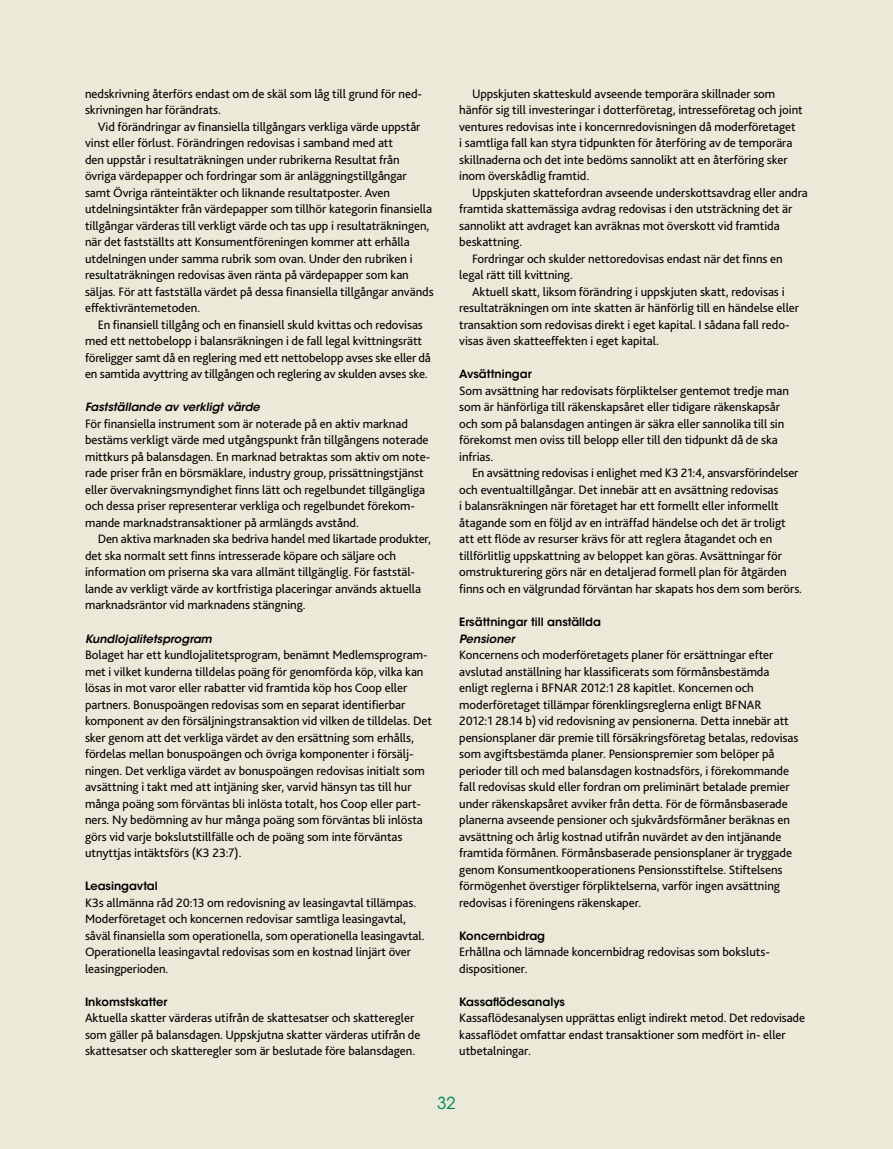
<style>
.page{position:relative;width:893px;height:1149px;background:#fff}
.page>*{position:absolute;margin:0;border:0;box-sizing:border-box;transform-origin:0 0}
.t1{font:16.5px "ITC Avant Garde Std";color:#008957}
.t2{font:12.75px/16.5px "Bliss";letter-spacing:-.005em;color:#000}
.t3{font:600 11.4px "ITC Avant Garde Std";color:#000}
.t4{font:italic 600 11.4px "ITC Avant Garde Std";color:#000}
</style>
<div class="page">
<div style="left:0;top:0;width:893px;height:1148px;background:#ebe9d8"></div>
<p class="t2" style="left:85px;top:85px;width:339px">nedskrivning återförs endast om de skäl som låg till grund för ned&shy;skrivningen har förändrats.</p>
<p class="t2" style="left:85px;top:118px;width:350px;text-indent:13px">Vid förändringar av finansiella tillgångars verkliga värde uppstår vinst eller förlust. Förändringen redovisas i samband med att<br>den uppstår i resultaträkningen under rubrikerna Resultat från övriga värdepapper och fordringar som är anläggningstillgångar samt Övriga ränteintäkter och liknande resultatposter. Aven utdelningsintäkter från värdepapper som tillhör kategorin finansiella tillgångar värderas till verkligt värde och tas upp i resultaträkningen, när det fastställts att Konsumentföreningen kommer att erhålla utdelningen under samma rubrik som ovan. Under den rubriken i resultaträkningen redovisas även ränta på värdepapper som kan säljas. För att fastställa värdet på dessa finansiella tillgångar används effektivräntemetoden.</p>
<p class="t2" style="left:85px;top:316px;width:347px;text-indent:13px">En finansiell tillgång och en finansiell skuld kvittas och redovisas med ett nettobelopp i balansräkningen i de fall legal kvittningsrätt föreligger samt då en reglering med ett nettobelopp avses ske eller då en samtida avyttring av tillgången och reglering av skulden avses ske.</p>
<p class="t4" style="left:85px;top:400px;width:176px">Fastställande av verkligt värde</p>
<p class="t2" style="left:85px;top:415px;width:347px">För finansiella instrument som är noterade på en aktiv marknad bestäms verkligt värde med utgångspunkt från tillgångens noterade mittkurs på balansdagen. En marknad betraktas som aktiv om note&shy;rade priser från en börsmäklare, industry group, prissättningstjänst eller övervakningsmyndighet finns lätt och regelbundet tillgängliga och dessa priser representerar verkliga och regelbundet förekom&shy;mande marknadstransaktioner på armlängds avstånd.</p>
<p class="t2" style="left:85px;top:530px;width:348px;text-indent:13px">Den aktiva marknaden ska bedriva handel med likartade produkter, det ska normalt sett finns intresserade köpare och säljare och information om priserna ska vara allmänt tillgänglig. För faststäl&shy;lande av verkligt värde av kortfristiga placeringar används aktuella marknadsräntor vid marknadens stängning.</p>
<p class="t4" style="left:85px;top:631px;width:128px">Kundlojalitetsprogram</p>
<p class="t2" style="left:85px;top:646px;width:348px">Bolaget har ett kundlojalitetsprogram, benämnt Medlemsprogram&shy;met i vilket kunderna tilldelas poäng för genomförda köp, vilka kan lösas in mot varor eller rabatter vid framtida köp hos Coop eller partners. Bonuspoängen redovisas som en separat identifierbar komponent av den försäljningstransaktion vid vilken de tilldelas. Det sker genom att det verkliga värdet av den ersättning som erhålls, fördelas mellan bonuspoängen och övriga komponenter i försälj&shy;ningen. Det verkliga värdet av bonuspoängen redovisas initialt som avsättning i takt med att intjäning sker, varvid hänsyn tas till hur många poäng som förväntas bli inlösta totalt, hos Coop eller part&shy;ners. Ny bedömning av hur många poäng som förväntas bli inlösta görs vid varje bokslutstillfälle och de poäng som inte förväntas utnyttjas intäktsförs (K3 23:7).</p>
<p class="t3" style="left:85px;top:878px;width:74px">Leasingavtal</p>
<p class="t2" style="left:85px;top:893px;width:341px">K3s allmänna råd 20:13 om redovisning av leasingavtal tillämpas.<br>Moderföretaget och koncernen redovisar samtliga leasingavtal, såväl finansiella som operationella, som operationella leasingavtal.<br>Operationella leasingavtal redovisas som en kostnad linjärt över leasingperioden.</p>
<p class="t3" style="left:85px;top:994px;width:84px">Inkomstskatter</p>
<p class="t2" style="left:85px;top:1009px;width:337px">Aktuella skatter värderas utifrån de skattesatser och skatteregler som gäller på balansdagen. Uppskjutna skatter värderas utifrån de skattesatser och skatteregler som är beslutade före balansdagen.</p>
<p class="t2" style="left:459px;top:85px;width:345px;text-indent:13px">Uppskjuten skatteskuld avseende temporära skillnader som hänför sig till investeringar i dotterföretag, intresseföretag och joint ventures redovisas inte i koncernredovisningen då moderföretaget<br>i samtliga fall kan styra tidpunkten för återföring av de temporära skillnaderna och det inte bedöms sannolikt att en återföring sker inom överskådlig framtid.</p>
<p class="t2" style="left:472px;top:184px;width:337px">Uppskjuten skattefordran avseende underskottsavdrag eller andra</p>
<p class="t2" style="left:459px;top:200px;width:335px">framtida skattemässiga avdrag redovisas i den utsträckning det är</p>
<p class="t2" style="left:459px;top:217px;width:322px">sannolikt att avdraget kan avräknas mot överskott vid framtida</p>
<p class="t2" style="left:459px;top:233px;width:64px">beskattning.</p>
<p class="t2" style="left:472px;top:250px;width:312px">Fordringar och skulder nettoredovisas endast när det finns en</p>
<p class="t2" style="left:459px;top:266px;width:115px">legal rätt till kvittning.</p>
<p class="t2" style="left:472px;top:283px;width:314px">Aktuell skatt, liksom förändring i uppskjuten skatt, redovisas i</p>
<p class="t2" style="left:459px;top:299px;width:341px">resultaträkningen om inte skatten är hänförlig till en händelse eller</p>
<p class="t2" style="left:459px;top:316px;width:330px">transaktion som redovisas direkt i eget kapital. I sådana fall redo-</p>
<p class="t2" style="left:459px;top:332px;width:201px">visas även skatteeffekten i eget kapital.</p>
<p class="t3" style="left:459px;top:367px;width:74px">Avsättningar</p>
<p class="t2" style="left:459px;top:382px;width:331px">Som avsättning har redovisats förpliktelser gentemot tredje man som är hänförliga till räkenskapsåret eller tidigare räkenskapsår och som på balansdagen antingen är säkra eller sannolika till sin förekomst men oviss till belopp eller till den tidpunkt då de ska infrias.</p>
<p class="t2" style="left:459px;top:464px;width:344px;text-indent:13px">En avsättning redovisas i enlighet med K3 21:4, ansvarsförindelser och eventualtillgångar. Det innebär att en avsättning redovisas<br>i balansräkningen när företaget har ett formellt eller informellt åtagande som en följd av en inträffad händelse och det är troligt att ett flöde av resurser krävs för att reglera åtagandet och en tillförlitlig uppskattning av beloppet kan göras. Avsättningar för omstrukturering görs när en detaljerad formell plan för åtgärden finns och en välgrundad förväntan har skapats hos dem som berörs.</p>
<p class="t3" style="left:459px;top:614px;width:143px">Ersättningar till anställda</p>
<p class="t4" style="left:459px;top:631px;width:57px">Pensioner</p>
<p class="t2" style="left:459px;top:646px;width:341px">Koncernens och moderföretagets planer för ersättningar efter avslutad anställning har klassificerats som förmånsbestämda enligt reglerna i BFNAR 2012:1 28 kapitlet. Koncernen och moderföretaget tillämpar förenklingsreglerna enligt BFNAR<br>2012:1 28.14 b) vid redovisning av pensionerna. Detta innebär att pensionsplaner där premie till försäkringsföretag betalas, redovisas som avgiftsbestämda planer. Pensionspremier som belöper på perioder till och med balansdagen kostnadsförs, i förekommande fall redovisas skuld eller fordran om preliminärt betalade premier under räkenskapsåret avviker från detta. För de förmånsbaserade planerna avseende pensioner och sjukvårdsförmåner beräknas en avsättning och årlig kostnad utifrån nuvärdet av den intjänande framtida förmånen. Förmånsbaserade pensionsplaner är tryggade genom Konsumentkooperationens Pensionsstiftelse. Stiftelsens förmögenhet överstiger förpliktelserna, varför ingen avsättning redovisas i föreningens räkenskaper.</p>
<p class="t3" style="left:459px;top:928px;width:87px">Koncernbidrag</p>
<p class="t2" style="left:459px;top:943px;width:311px">Erhållna och lämnade koncernbidrag redovisas som boksluts&shy;dispositioner.</p>
<p class="t3" style="left:459px;top:994px;width:107px">Kassaflödesanalys</p>
<p class="t2" style="left:459px;top:1009px;width:347px">Kassaflödesanalysen upprättas enligt indirekt metod. Det redovisade kassaflödet omfattar endast transaktioner som medfört in- eller utbetalningar.</p>
<p class="t1" style="left:437px;top:1092px;width:20px">32</p>
</div>
